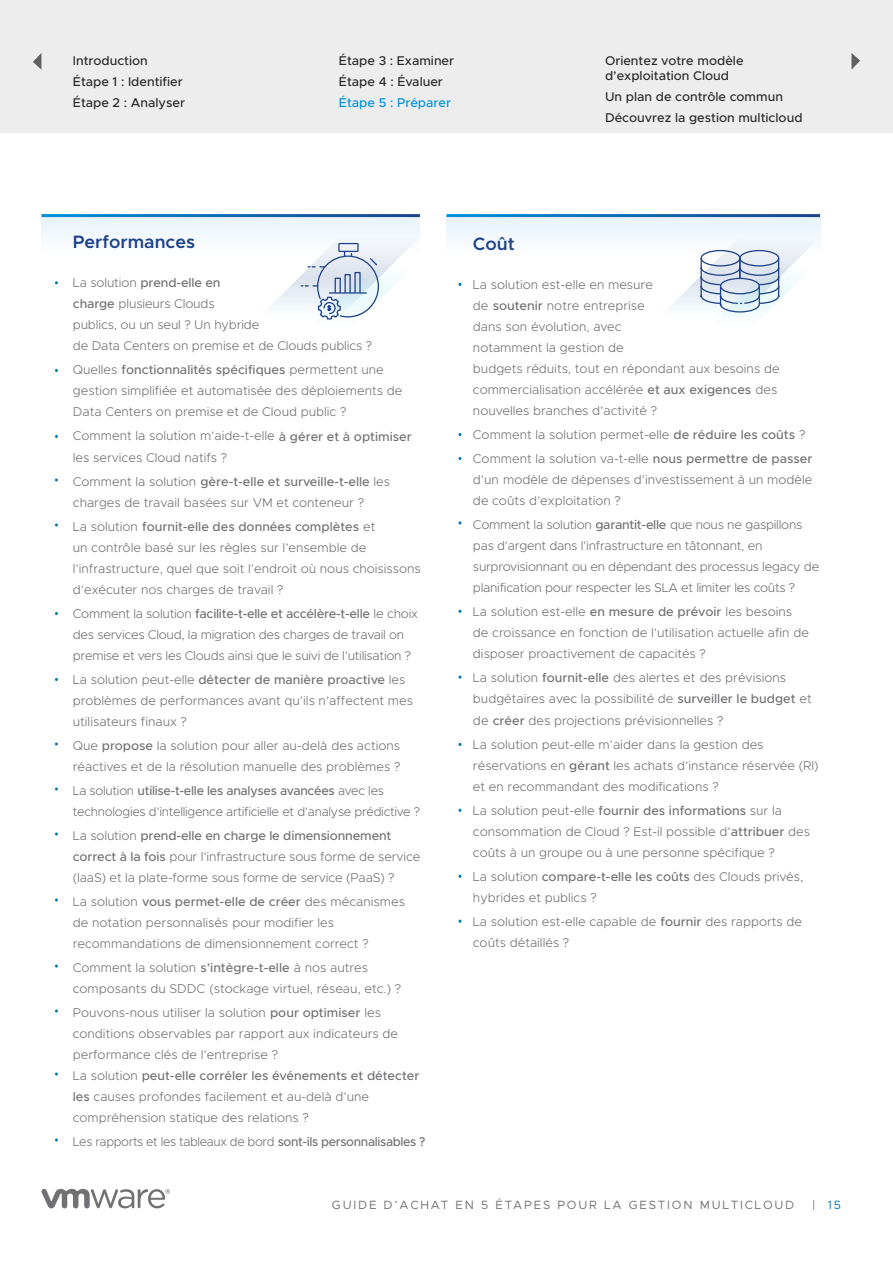
<style>
.page{position:relative;width:893px;height:1263px;background:#fff}
.page>*{position:absolute;margin:0;border:0;box-sizing:border-box;transform-origin:0 0}
.t1{font:600 18px "Metropolis";color:#1d428a}
.t2{font:300 12.75px/21px "Metropolis";color:#717074}
.t3{font:300 12.75px/21px "Metropolis";letter-spacing:-.02em;color:#717074}
.t4{font:500 12.75px/21px "Metropolis";color:#282828}
.t5{font:300 12.75px "Metropolis";letter-spacing:-.025em;color:#717074}
.t6{font:500 12.75px "Metropolis";color:#0091da}
.t7{font:12px "Metropolis";letter-spacing:.15em;color:#717074}
.t8{font:12px "Metropolis";color:#007ab8}
.s1{font-weight:500}
.s2{color:#717074}
</style>
<div class="page">
<div style="left:41px;top:216px;width:379px;height:38px;background:linear-gradient(to right,#f4f9fd,#edf6fc)"></div>
<hr style="left:41px;top:214px;width:379px;height:3px;background:#fff">
<svg style="left:260px;top:237px;width:160px;height:83px"></svg>
<svg style="left:41px;top:1189px;width:129px;height:19px"></svg>
<div style="left:446px;top:216px;width:374px;height:41px;background:linear-gradient(to right,#f4f9fd,#ecf5fc)"></div>
<hr style="left:446px;top:214px;width:374px;height:3px;background:#fff">
<svg style="left:660px;top:237px;width:160px;height:79px"></svg>
<div style="left:0;top:0;width:893px;height:133px;background:#ededed"></div>
<svg style="left:33px;top:53px;width:8px;height:16px"></svg>
<svg style="left:851px;top:53px;width:9px;height:17px"></svg>
<p class="t4" style="left:73px;top:50px;width:114px">Introduction<br>Étape 1 : Identifier<br>Étape 2 : Analyser</p>
<p class="t4" style="left:339px;top:50px;width:117px">Étape 3 : Examiner<br>Étape 4 : Évaluer</p>
<p class="t6" style="left:339px;top:94px;width:114px">Étape 5 : Préparer</p>
<p class="t4" style="left:605px;top:53px;width:140px;line-height:15px">Orientez votre modèle d’exploitation Cloud</p>
<p class="t4" style="left:605px;top:86px;width:199px">Un plan de contrôle commun<br>Découvrez la gestion multicloud</p>
<h1 class="t1" style="left:73px;top:231px;width:124px">Performances</h1>
<p class="t2" style="left:73px;top:273px;width:301px">La solution <span class="s1">prend-elle en<br>charge</span> plusieurs Clouds<br>publics, ou un seul ? Un hybride<br>de Data Centers on premise et de Clouds publics ?</p>
<p class="t2" style="left:73px;top:360px;width:331px">Quelles <span class="s1">fonctionnalités spécifiques</span> permettent une gestion simplifiée et automatisée des déploiements de<br>Data Centers on premise et de Cloud public ?</p>
<p class="t2" style="left:73px;top:426px;width:340px">Comment la solution m’aide-t-elle <span class="s1">à gérer et à optimiser </span>les services Cloud natifs ?</p>
<p class="t2" style="left:73px;top:471px;width:319px">Comment la solution <span class="s1">gère-t-elle et surveille-t-elle</span> les charges de travail basées sur VM et conteneur ?</p>
<p class="t2" style="left:73px;top:516px;width:350px">La solution <span class="s1">fournit-elle des données complètes</span> et<br>un contrôle basé sur les règles sur l’ensemble de l’infrastructure, quel que soit l’endroit où nous choisissons d’exécuter nos charges de travail ?</p>
<p class="t3" style="left:73px;top:603px;width:347px">Comment la solution <span class="s1">facilite-t-elle et accélère-t-elle</span> le choix des services Cloud, la migration des charges de travail on premise et vers les Clouds ainsi que le suivi de l’utilisation ?</p>
<p class="t2" style="left:73px;top:669px;width:342px">La solution peut-elle <span class="s1">détecter de manière proactive</span> les problèmes de performances avant qu’ils n’affectent mes utilisateurs finaux ?</p>
<p class="t2" style="left:73px;top:735px;width:329px">Que <span class="s1">propose</span> la solution pour aller au-delà des actions réactives et de la résolution manuelle des problèmes ?</p>
<p class="t3" style="left:73px;top:780px;width:349px">La solution <span class="s1">utilise-t-elle les analyses avancées</span> avec les technologies d’intelligence artificielle et d’analyse prédictive ?</p>
<p class="t2" style="left:73px;top:825px;width:349px">La solution <span class="s1">prend-elle en charge le dimensionnement correct à la fois</span> pour l’infrastructure sous forme de service (IaaS) et la plate-forme sous forme de service (PaaS) ?</p>
<p class="t2" style="left:73px;top:891px;width:334px">La solution <span class="s1">vous permet-elle de créer</span> des mécanismes de notation personnalisés pour modifier les recommandations de dimensionnement correct ?</p>
<p class="t2" style="left:73px;top:957px;width:330px">Comment la solution <span class="s1">s’intègre-t-elle</span> à nos autres composants du SDDC (stockage virtuel, réseau, etc.) ?</p>
<p class="t2" style="left:73px;top:1002px;width:348px">Pouvons-nous utiliser la solution <span class="s1">pour optimiser</span> les conditions observables par rapport aux indicateurs de performance clés de l’entreprise ?<br>La solution <span class="s1">peut-elle corréler les événements et détecter les</span> causes profondes facilement et au-delà d’une compréhension statique des relations ?</p>
<p class="t5" style="left:73px;top:1133px;width:354px">Les rapports et les tableaux de bord <span class="s1">sont-ils personnalisables ?</span></p>
<h1 class="t1" style="left:473px;top:232px;width:43px">Coût</h1>
<p class="t2" style="left:473px;top:274px;width:308px">La solution est-elle en mesure<br>de <span class="s1">soutenir</span> notre entreprise<br>dans son évolution, avec<br>notamment la gestion de<br>budgets réduits, tout en répondant aux besoins de commercialisation accélérée <span class="s1">et aux exigences</span> des nouvelles branches d’activité ?</p>
<p class="t2" style="left:473px;top:422px;width:341px;line-height:24px">Comment la solution permet-elle <span class="s1">de réduire les coûts</span> ?<br>Comment la solution va-t-elle <span class="s1">nous permettre de passer</span></p>
<p class="t2" style="left:473px;top:469px;width:341px">d’un modèle de dépenses d’investissement à un modèle de coûts d’exploitation ?</p>
<p class="t3" style="left:473px;top:514px;width:348px">Comment la solution <span class="s1">garantit-elle</span> que nous ne gaspillons pas d’argent dans l’infrastructure en tâtonnant, en surprovisionnant ou en dépendant des processus legacy de planification pour respecter les SLA et limiter les coûts ?</p>
<p class="t2" style="left:473px;top:601px;width:337px">La solution est-elle <span class="s1">en mesure de prévoir</span> les besoins de croissance en fonction de l’utilisation actuelle afin de disposer proactivement de capacités ?</p>
<p class="t2" style="left:473px;top:667px;width:340px;line-height:21.6px">La solution <span class="s1">fournit-elle</span> des alertes et des prévisions budgétaires avec la possibilité de <span class="s1">surveiller le budget</span> et de <span class="s1">créer</span> des projections prévisionnelles ?</p>
<p class="t2" style="left:473px;top:734px;width:347px">La solution peut-elle m’aider dans la gestion des réservations en <span class="s1">gérant</span> les achats d’instance réservée (RI) et en recommandant des modifications ?</p>
<p class="t2" style="left:473px;top:800px;width:338px">La solution peut-elle <span class="s1">fournir des informations</span> sur la consommation de Cloud ? Est-il possible d’<span class="s1">attribuer</span> des coûts à un groupe ou à une personne spécifique ?</p>
<p class="t2" style="left:473px;top:866px;width:332px">La solution <span class="s1">compare-t-elle les coûts</span> des Clouds privés, hybrides et publics ?</p>
<p class="t2" style="left:473px;top:911px;width:331px">La solution est-elle capable de <span class="s1">fournir</span> des rapports de coûts détaillés ?</p>
<p class="t7" style="left:332px;top:1197px;width:464px">GUIDE D’ACHAT EN 5 ÉTAPES POUR LA GESTION MULTICLOUD</p>
<p class="t8" style="left:812px;top:1197px;width:30px"><span class="s2">|</span> 15</p>
</div>
